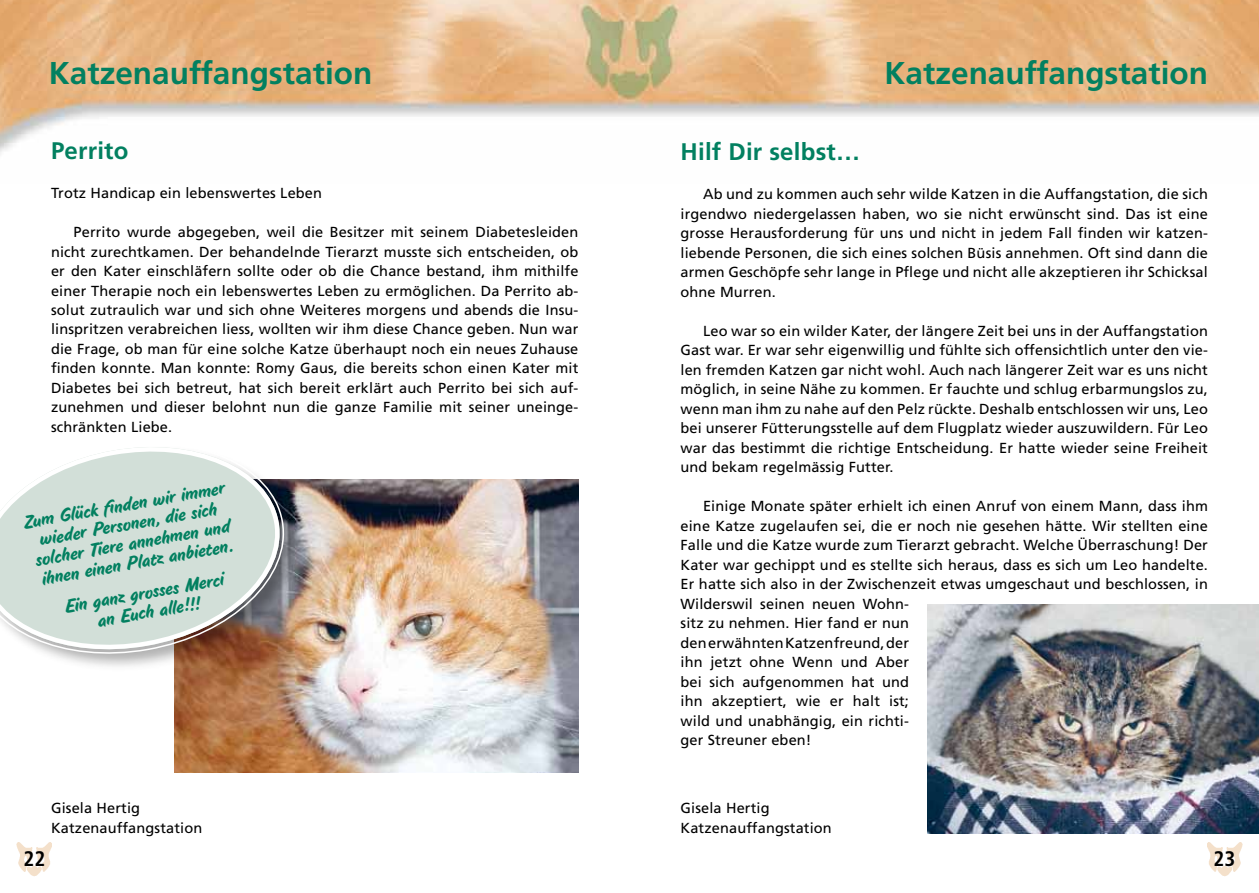
<style>
.page{position:relative;width:1259px;height:893px;background:#fff}
.page>*{position:absolute;margin:0;border:0;box-sizing:border-box;transform-origin:0 0}
.t1{font:700 31.5px "Frutiger";color:#028060}
.t2{font:700 24px "Frutiger";letter-spacing:.01em;color:#028060}
.t3{font:700 condensed 21px "Frutiger";color:#000}
.t4{font:500 18px/19.5px "Tasty";color:#028060;text-align:center}
.t5{font:14.55px/19.5px "Frutiger";letter-spacing:.01em;color:#000;text-align:justify}
</style>
<div class="page">
<img style="left:0;top:0;width:1259px;height:154px">
<img style="left:17px;top:842px;width:35px;height:35px">
<img style="left:1207px;top:842px;width:35px;height:35px">
<img style="left:174px;top:479px;width:404px;height:294px">
<img style="left:927px;top:604px;width:332px;height:229px">
<div style="left:0;top:445px;width:303px;height:227px;background:#000;opacity:.3"></div>
<svg style="left:0;top:445px;width:292px;height:219px"></svg>
<svg style="left:0;top:445px;width:286px;height:213px"></svg>
<h1 class="t1" style="left:49px;top:55px;width:325px">Katzenauffangstation</h1>
<h2 class="t2" style="left:51px;top:137px;width:79px">Perrito</h2>
<p class="t5" style="left:51px;top:183px;width:272px">Trotz Handicap ein lebenswertes Leben</p>
<p class="t5" style="left:51px;top:222px;width:529px;text-indent:22px">Perrito wurde abgegeben, weil die Besitzer mit seinem Diabetesleiden nicht zurechtkamen. Der behandelnde Tierarzt musste sich entscheiden, ob er den Kater einschläfern sollte oder ob die Chance bestand, ihm mithilfe einer Therapie noch ein lebenswertes Leben zu ermöglichen. Da Perrito ab&shy;solut zutraulich war und sich ohne Weiteres morgens und abends die Insu&shy;linspritzen verabreichen liess, wollten wir ihm diese Chance geben. Nun war die Frage, ob man für eine solche Katze überhaupt noch ein neues Zuhause finden konnte. Man konnte: Romy Gaus, die bereits schon einen Kater mit Diabetes bei sich betreut, hat sich bereit erklärt auch Perrito bei sich auf&shy;zunehmen und dieser belohnt nun die ganze Familie mit seiner uneinge&shy;schränkten Liebe.</p>
<p class="t4" style="left:22px;top:513px;width:206px;rotate:-10deg">Zum Glück fi nden wir immer wieder Personen, die sich solcher Tiere annehmen und ihnen einen Platz anbieten.</p>
<p class="t4" style="left:63px;top:597px;width:163px;rotate:-10deg">Ein ganz grosses Merci an Euch alle!!!</p>
<p class="t5" style="left:51px;top:798px;width:153px">Gisela Hertig<br>Katzenauffangstation</p>
<h1 class="t1" style="left:884px;top:55px;width:325px">Katzenauffangstation</h1>
<h2 class="t2" style="left:680px;top:138px;width:181px">Hilf Dir selbst…</h2>
<p class="t5" style="left:680px;top:184px;width:529px;text-indent:22px">Ab und zu kommen auch sehr wilde Katzen in die Auffangstation, die sich irgendwo niedergelassen haben, wo sie nicht erwünscht sind. Das ist eine grosse Herausforderung für uns und nicht in jedem Fall finden wir katzen&shy;liebende Personen, die sich eines solchen Büsis annehmen. Oft sind dann die armen Geschöpfe sehr lange in Pflege und nicht alle akzeptieren ihr Schicksal ohne Murren.</p>
<p class="t5" style="left:680px;top:321px;width:529px;text-indent:22px">Leo war so ein wilder Kater, der längere Zeit bei uns in der Auffangstation Gast war. Er war sehr eigenwillig und fühlte sich offensichtlich unter den vie&shy;len fremden Katzen gar nicht wohl. Auch nach längerer Zeit war es uns nicht möglich, in seine Nähe zu kommen. Er fauchte und schlug erbarmungslos zu, wenn man ihm zu nahe auf den Pelz rückte. Deshalb entschlossen wir uns, Leo bei unserer Fütterungsstelle auf dem Flugplatz wieder auszuwildern. Für Leo war das bestimmt die richtige Entscheidung. Er hatte wieder seine Freiheit und bekam regelmässig Futter.</p>
<p class="t5" style="left:680px;top:496px;width:529px;text-align:left;text-indent:22px">Einige Monate später erhielt ich einen Anruf von einem Mann, dass ihm eine Katze zugelaufen sei, die er noch nie gesehen hätte. Wir stellten eine Falle und die Katze wurde zum Tierarzt gebracht. Welche Überraschung! Der Kater war gechippt und es stellte sich heraus, dass es sich um Leo handelte.<br>Er hatte sich also in der Zwischenzeit etwas umgeschaut und beschlossen, in Wilderswil seinen neuen Wohn-<br>sitz zu nehmen. Hier fand er nun<br>den erwähnten Katzenfreund, der<br>ihn jetzt ohne Wenn und Aber<br>bei sich aufgenommen hat und<br>ihn akzeptiert, wie er halt ist;<br>wild und unabhängig, ein richti-<br>ger Streuner eben!</p>
<p class="t5" style="left:680px;top:798px;width:153px">Gisela Hertig<br>Katzenauffangstation</p>
<h3 class="t3" style="left:24px;top:846px;width:23px">22</h3>
<h3 class="t3" style="left:1213px;top:846px;width:23px">23</h3>
</div>
